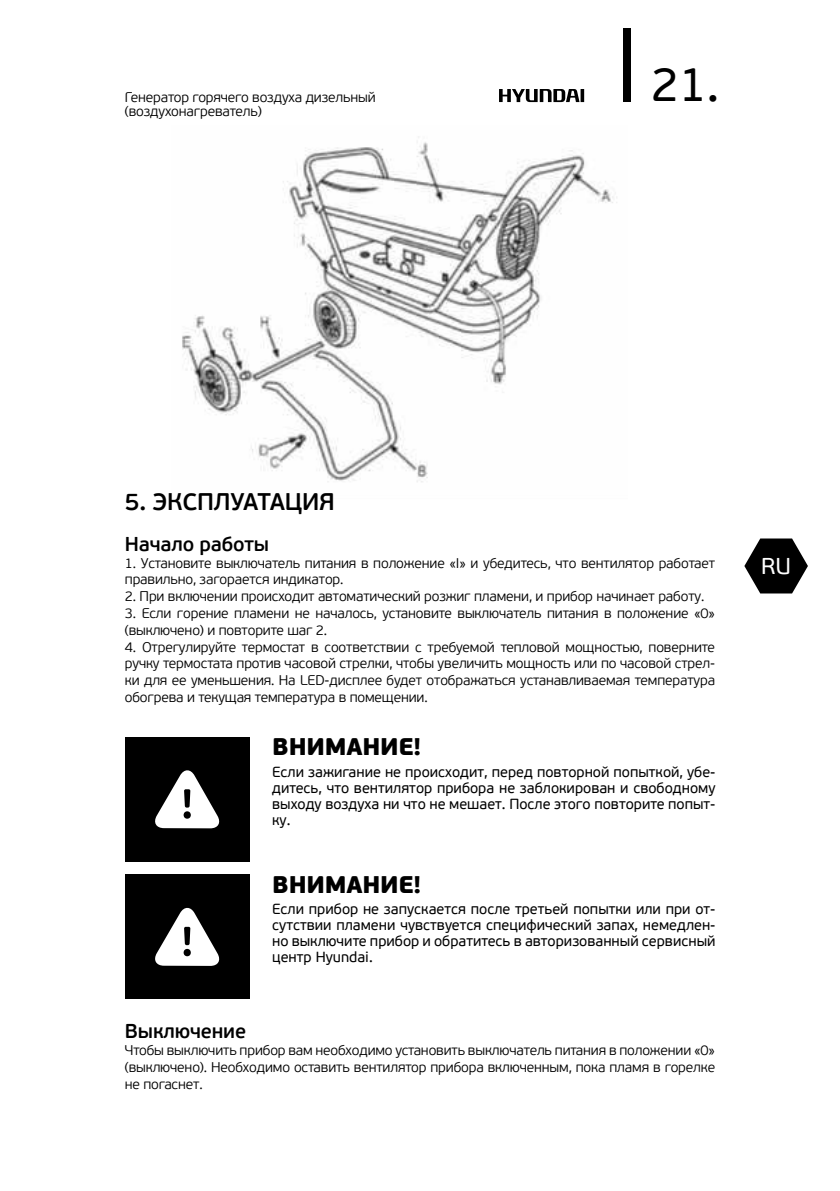
<style>
.page{position:relative;width:840px;height:1191px;background:#fff}
.page>*{position:absolute;margin:0;border:0;box-sizing:border-box;transform-origin:0 0}
.t1{font:48px "PF Beau Sans Pro";color:#000}
.t2{font:900 24px "PF Beau Sans Pro";letter-spacing:-.01em;color:#000}
.t3{font:600 24px "PF Beau Sans Pro";letter-spacing:-.01em;color:#000}
.t4{font:22.8px "PF Beau Sans Pro";color:#fff}
.t5{font:600 20px "PF Beau Sans Pro";letter-spacing:-.01em;color:#000}
.t6{font:14.6px/16px "PF Beau Sans Pro";color:#000;text-align:justify}
.t7{font:300 14px/16.8px "PF Beau Sans Pro";letter-spacing:-.01em;color:#000}
</style>
<div class="page">
<div style="left:623px;top:28px;width:7px;height:73px;background:#000"></div>
<svg style="left:744px;top:538px;width:63px;height:55px"></svg>
<svg style="left:499px;top:89px;width:85px;height:13px"></svg>
<img style="left:182px;top:136px;width:435px;height:346px">
<div style="left:125px;top:737px;width:124px;height:124px;background:#000"></div>
<svg style="left:155px;top:770px;width:65px;height:58px"></svg>
<div style="left:125px;top:874px;width:124px;height:125px;background:#000"></div>
<svg style="left:155px;top:907px;width:65px;height:59px"></svg>
<p class="t7" style="left:125px;top:89px;width:252px">Генератор горячего воздуха дизельный</p>
<p class="t7" style="left:125px;top:103px;width:138px">(воздухонагреватель)</p>
<h1 class="t1" style="left:650px;top:56px;width:70px">21.</h1>
<h2 class="t3" style="left:125px;top:487px;width:211px">5. ЭКСПЛУАТАЦИЯ</h2>
<h3 class="t5" style="left:125px;top:532px;width:145px">Начало работы</h3>
<p class="t7" style="left:125px;top:554px;width:591px">1. Установите выключатель питания в положение «I» и убедитесь, что вентилятор работает правильно, загорается индикатор.</p>
<p class="t7" style="left:125px;top:588px;width:580px">2. При включении происходит автоматический розжиг пламени, и прибор начинает работу.</p>
<p class="t7" style="left:125px;top:605px;width:591px">3. Если горение пламени не началось, установите выключатель питания в положение «0» (выключено) и повторите шаг 2.</p>
<p class="t7" style="left:125px;top:638px;width:591px;text-align:justify">4. Отрегулируйте термостат в соответствии с требуемой тепловой мощностью, поверните ручку термостата против часовой стрелки, чтобы увеличить мощность или по часовой стрел&shy;ки для ее уменьшения. На LED-дисплее будет отображаться устанавливаемая температура обогрева и текущая температура в помещении.</p>
<h2 class="t2" style="left:272px;top:731px;width:150px">ВНИМАНИЕ!</h2>
<p class="t6" style="left:272px;top:764px;width:444px">Если зажигание не происходит, перед повторной попыткой, убе&shy;дитесь, что вентилятор прибора не заблокирован и свободному выходу воздуха ни что не мешает. После этого повторите попыт&shy;ку.</p>
<h2 class="t2" style="left:272px;top:868px;width:150px">ВНИМАНИЕ!</h2>
<p class="t6" style="left:272px;top:901px;width:444px">Если прибор не запускается после третьей попытки или при от&shy;сутствии пламени чувствуется специфический запах, немедлен&shy;но выключите прибор и обратитесь в авторизованный сервисный центр Hyundai.</p>
<h3 class="t5" style="left:125px;top:1019px;width:123px">Выключение</h3>
<p class="t7" style="left:125px;top:1042px;width:591px;text-align:justify">Чтобы выключить прибор вам необходимо установить выключатель питания в положении «0» (выключено). Необходимо оставить вентилятор прибора включенным, пока пламя в горелке не погаснет.</p>
<h3 class="t4" style="left:760px;top:553px;width:31px">RU</h3>
</div>
